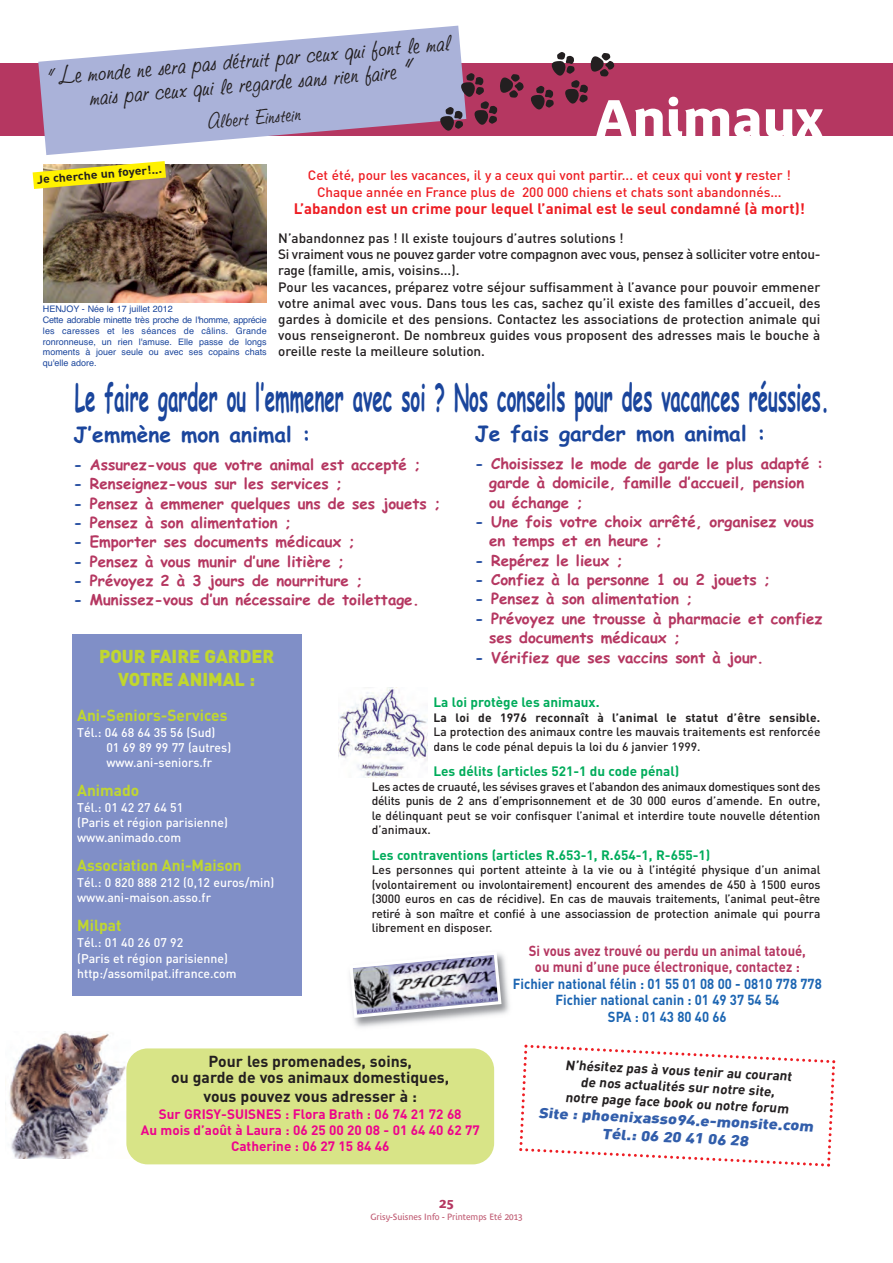
<style>
.page{position:relative;width:893px;height:1263px;background:#fff}
.page>*{position:absolute;margin:0;border:0;box-sizing:border-box;transform-origin:0 0}
.t1{font:700 52.5px "Bienvenue Beta";color:#fff}
.t2{font:700 37.35px "Comic Sans MS";color:#1a459c;scale:.5 1}
.t3{font:28.5px/24px "AT Studio Script";color:#231f20;text-align:center}
.t4{font:24px "AT Studio Script";color:#231f20}
.t5{font:700 21px "Comic Sans MS";color:#1a459c}
.t6{font:900 18.45px/23.7px "DIN";color:#c1d72f;text-align:center}
.t7{font:700 15.75px/15.8px "DIN";color:#231f20;text-align:center}
.t8{font:700 15.75px "DIN";color:#c1d72f}
.t9{font:700 15px/19.4px "Comic Sans MS";color:#b53761}
.t10{font:700 15px "DIN";color:#ee1d23}
.t11{font:700 14.4px/16.6px "DIN";color:#1c65b2;text-align:center;scale:.91 1}
.t12{font:700 14.4px/16.6px "DIN";color:#b53761;text-align:center;scale:.91 1}
.t13{font:900 14.4px/17.7px "DIN";color:#325eab;text-align:center;scale:1.14 1}
.t14{font:500 13.5px/16.2px "DIN";color:#231f20}
.t15{font:500 13.5px/16.2px "DIN";color:#ee1d23;text-align:center}
.t16{font:700 13.5px "DIN";color:#00ac5b}
.t17{font:700 13.5px/16.2px "DIN";color:#ed028c;text-align:center}
.t18{font:700 13.5px/16.2px "DIN";color:#231f20;text-align:center}
.t19{font:700 12.75px "Bienvenue Beta";color:#b53761}
.t20{font:500 12.45px/15px "DIN";color:#fff}
.t21{font:500 12px/14.4px "DIN";color:#231f20;text-align:justify}
.t22{font:700 12px "DIN";letter-spacing:.02em;color:#231f20}
.t23{font:700 11.4px "DIN";color:#231f20;scale:1.09 1}
.t24{font:9px/10.8px "Helvetica";color:#1a459c}
.t25{font:9px "Bienvenue Beta";color:#c15f76}
.s1{font-size:22.5px}
.s2{font-weight:900}
.s3{color:#1a459c}
</style>
<div class="page">
<div style="left:0;top:64px;width:893px;height:72px;background:#b53761"></div>
<div style="left:72px;top:634px;width:229px;height:362px;background:#808fc7"></div>
<img style="left:43px;top:165px;width:223px;height:137px">
<svg style="left:38px;top:26px;width:428px;height:129px;fill:#aab2d9"></svg>
<img style="left:338px;top:687px;width:90px;height:90px">
<img style="left:354px;top:956px;width:156px;height:72px">
<svg style="left:350px;top:953px;width:153px;height:66px"></svg>
<img style="left:9px;top:1031px;width:121px;height:128px">
<div style="left:126px;top:1048px;width:368px;height:116px;background:#d8e487;border-radius:21px"></div>
<svg style="left:33px;top:161px;width:133px;height:28px;background:#e0d140"></svg>
<svg style="left:440px;top:73px;width:84px;height:58px"></svg>
<svg style="left:530px;top:52px;width:84px;height:58px"></svg>
<svg style="left:519px;top:1044px;width:317px;height:123px"></svg>
<h3 class="t3" style="left:46px;top:63px;width:407px;rotate:-5deg"><span class="s1">“</span> Le monde ne sera pas détruit par ceux qui font le mal mais par ceux qui le regarde sans rien faire “</h3>
<h3 class="t4" style="left:206px;top:106px;width:96px;rotate:-5deg">Albert Einstein</h3>
<h1 class="t1" style="left:596px;top:97px;width:229px">Animaux</h1>
<p class="t15" style="left:308px;top:169px;width:484px">Cet été, pour les vacances, il y a ceux qui vont partir... et ceux qui vont <span class="s2">y</span> rester !<br>Chaque année en France plus de 200 000 chiens et chats sont abandonnés...</p>
<p class="t10" style="left:294px;top:204px;width:513px">L’abandon est un crime pour lequel l’animal est le seul condamné (à mort)!</p>
<p class="t14" style="left:278px;top:232px;width:544px">N’abandonnez pas ! Il existe toujours d’autres solutions !<br>Si vraiment vous ne pouvez garder votre compagnon avec vous, pensez à solliciter votre entou&shy;rage (famille, amis, voisins...).<br>Pour les vacances, préparez votre séjour suffisamment à l’avance pour pouvoir emmener votre animal avec vous. Dans tous les cas, sachez qu’il existe des familles d’accueil, des gardes à domicile et des pensions. Contactez les associations de protection animale qui vous renseigneront. De nombreux guides vous proposent des adresses mais le bouche à oreille reste la meilleure solution.</p>
<p class="t23" style="left:36px;top:176px;width:117px;rotate:-5deg">Je cherche un foyer!...</p>
<p class="t24" style="left:43px;top:305px;width:225px">HENJOY - Née le 17 juillet 2012<br>Cette adorable minette très proche de l'homme, apprécie les caresses et les séances de câlins. Grande ronronneuse, un rien l'amuse. Elle passe de longs moments à jouer seule ou avec ses copains chats qu'elle adore.</p>
<h2 class="t2" style="left:75px;top:382px;width:1510px">Le faire garder ou l’emmener avec soi ? Nos conseils pour des vacances réussies.</h2>
<h3 class="t5" style="left:475px;top:424px;width:293px">Je fais garder mon animal :</h3>
<p class="t9" style="left:489px;top:456px;width:336px;text-indent:-14px"><span class="s3">-</span> Choisissez le mode de garde le plus adapté : garde à domicile, famille d’accueil, pension ou échange ;</p>
<p class="t9" style="left:489px;top:514px;width:326px;text-indent:-14px"><span class="s3">-</span> Une fois votre choix arrêté, organisez vous en temps et en heure ;</p>
<p class="t9" style="left:475px;top:552px;width:150px"><span class="s3">-</span> Repérez le lieux ;</p>
<p class="t9" style="left:475px;top:572px;width:297px"><span class="s3">-</span> Confiez à la personne 1 ou 2 jouets ;</p>
<p class="t9" style="left:475px;top:591px;width:219px"><span class="s3">-</span> Pensez à son alimentation ;</p>
<p class="t9" style="left:489px;top:610px;width:335px;text-indent:-14px"><span class="s3">-</span> Prévoyez une trousse à pharmacie et confiez ses documents médicaux ;</p>
<p class="t9" style="left:475px;top:649px;width:290px"><span class="s3">-</span> Vérifiez que ses vaccins sont à jour.</p>
<h3 class="t5" style="left:74px;top:425px;width:239px">J’emmène mon animal :</h3>
<p class="t9" style="left:74px;top:456px;width:348px"><span class="s3">-</span> Assurez-vous que votre animal est accepté ;</p>
<p class="t9" style="left:74px;top:476px;width:270px"><span class="s3">-</span> Renseignez-vous sur les services ;</p>
<p class="t9" style="left:74px;top:495px;width:368px"><span class="s3">-</span> Pensez à emmener quelques uns de ses jouets ;</p>
<p class="t9" style="left:74px;top:514px;width:219px"><span class="s3">-</span> Pensez à son alimentation ;</p>
<p class="t9" style="left:74px;top:534px;width:283px"><span class="s3">-</span> Emporter ses documents médicaux ;</p>
<p class="t9" style="left:74px;top:553px;width:272px"><span class="s3">-</span> Pensez à vous munir d’une litière ;</p>
<p class="t9" style="left:74px;top:573px;width:291px"><span class="s3">-</span> Prévoyez 2 à 3 jours de nourriture ;</p>
<p class="t9" style="left:74px;top:592px;width:347px"><span class="s3">-</span> Munissez-vous d’un nécessaire de toilettage.</p>
<h3 class="t6" style="left:99px;top:646px;width:177px">POUR FAIRE GARDER<br>VOTRE ANIMAL :</h3>
<h3 class="t8" style="left:77px;top:710px;width:152px">Ani-Seniors-Services</h3>
<p class="t20" style="left:106px;top:726px;width:126px;text-indent:-29px">Tél.: 04 68 64 35 56 (Sud)<br>01 69 89 99 77 (autres) www.ani-seniors.fr</p>
<h3 class="t8" style="left:77px;top:785px;width:64px">Animado</h3>
<p class="t20" style="left:77px;top:801px;width:152px">Tél.: 01 42 27 64 51<br>(Paris et région parisienne) www.animado.com</p>
<h3 class="t8" style="left:77px;top:860px;width:166px">Association Ani-Maison</h3>
<p class="t20" style="left:77px;top:876px;width:199px">Tél.: 0 820 888 212 (0,12 euros/min) www.ani-maison.asso.fr</p>
<h3 class="t8" style="left:77px;top:920px;width:46px">Milpat</h3>
<p class="t20" style="left:77px;top:936px;width:161px;line-height:15.5px">Tél.: 01 40 26 07 92<br>(Paris et région parisienne) http:/assomilpat.ifrance.com</p>
<p class="t16" style="left:433px;top:697px;width:168px">La loi protège les animaux.</p>
<p class="t22" style="left:433px;top:713px;width:388px">La loi de 1976 reconnaît à l’animal le statut d’être sensible.</p>
<p class="t21" style="left:433px;top:726px;width:388px">La protection des animaux contre les mauvais traitements est renforcée dans le code pénal depuis la loi du 6 janvier 1999.</p>
<p class="t16" style="left:433px;top:767px;width:247px">Les délits (articles 521-1 du code pénal)</p>
<p class="t21" style="left:372px;top:781px;width:450px">Les actes de cruauté, les sévises graves et l’abandon des animaux domestiques sont des délits punis de 2 ans d’emprisonnement et de 30 000 euros d’amende. En outre, le délinquant peut se voir confisquer l’animal et interdire toute nouvelle détention d’animaux.</p>
<p class="t16" style="left:372px;top:850px;width:340px">Les contraventions (articles R.653-1, R.654-1, R-655-1)</p>
<p class="t21" style="left:372px;top:864px;width:450px">Les personnes qui portent atteinte à la vie ou à l’intégité physique d’un animal (volontairement ou involontairement) encourent des amendes de 450 à 1500 euros (3000 euros en cas de récidive). En cas de mauvais traitements, l’animal peut-être retiré à son maître et confié à une associassion de protection animale qui pourra librement en disposer.</p>
<p class="t12" style="left:529px;top:943px;width:306px">Si vous avez trouvé ou perdu un animal tatoué, ou muni d’une puce électronique, contactez :</p>
<p class="t11" style="left:513px;top:977px;width:341px">Fichier national félin : 01 55 01 08 00 - 0810 778 778<br>Fichier national canin : 01 49 37 54 54<br>SPA : 01 43 80 40 66</p>
<p class="t18" style="left:566px;top:1058px;width:228px;rotate:3deg">N’hésitez pas à vous tenir au courant de nos actualités sur notre site, notre page face book ou notre forum</p>
<h3 class="t7" style="left:171px;top:1055px;width:279px">Pour les promenades, soins,<br>ou garde de vos animaux domestiques,</h3>
<h3 class="t7" style="left:203px;top:1090px;width:215px">vous pouvez vous adresser à :</h3>
<p class="t17" style="left:141px;top:1107px;width:341px">Sur GRISY-SUISNES : Flora Brath : 06 74 21 72 68<br>Au mois d’août à Laura : 06 25 00 20 08 - 01 64 40 62 77<br>Catherine : 06 27 15 84 46</p>
<p class="t13" style="left:539px;top:1105px;width:243px;rotate:3deg">Site : phoenixasso94.e-monsite.com<br>Tél.: 06 20 41 06 28</p>
<p class="t19" style="left:439px;top:1198px;width:16px">25</p>
<p class="t25" style="left:370px;top:1213px;width:154px">Grisy-Suisnes Info - Printemps Eté 2013</p>
</div>
